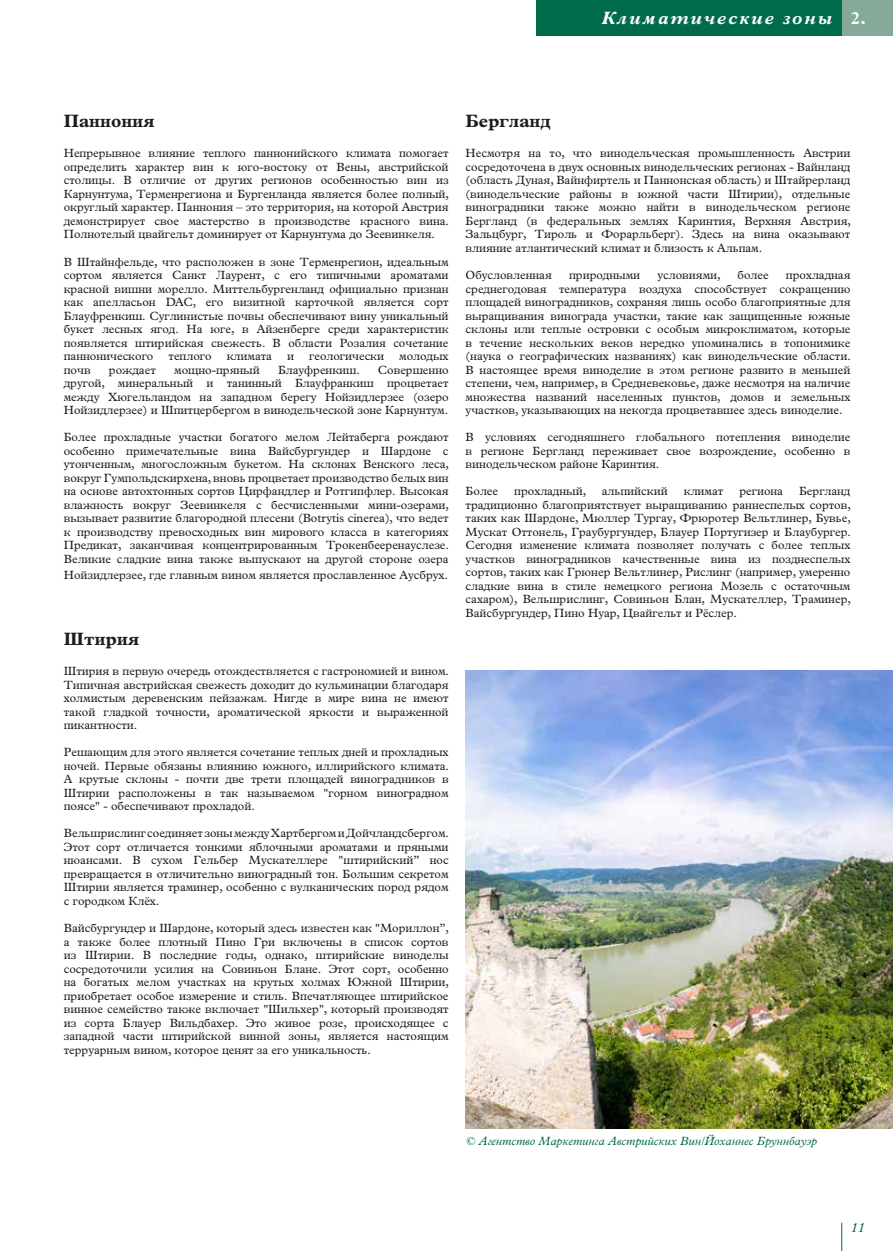
<style>
.page{position:relative;width:893px;height:1251px;background:#fff}
.page>*{position:absolute;margin:0;border:0;box-sizing:border-box;transform-origin:0 0}
.t1{font:700 18px "Plantin MT Pro Cyr";color:#1d1d1b}
.t2{font:italic 700 18px "Plantin MT Pro Cyr";letter-spacing:.11em;color:#fff}
.t3{font:italic 13.5px "Plantin MT Pro Cyrillic";color:#006b4b}
.t4{font:12px/13.5px "Plantin MT Pro Cyr";color:#1d1d1b;text-align:justify}
.t5{font:italic 12px "Plantin MT Pro Cyrillic";color:#006b4b}
.s1{font-style:normal}
</style>
<div class="page">
<svg style="left:841px;top:1222px;width:1px;height:28px"></svg>
<img style="left:465px;top:670px;width:428px;height:457px">
<div style="left:841px;top:0;width:52px;height:36px;background:#85aa99"></div>
<div style="left:536px;top:0;width:305px;height:36px;background:#006b4b"></div>
<h1 class="t2" style="left:602px;top:7px;width:266px">Климатические зоны <span class="s1">2.</span></h1>
<h1 class="t1" style="left:64px;top:110px;width:92px">Паннония</h1>
<p class="t4" style="left:64px;top:147px;width:387px">Непрерывное влияние теплого паннонийского климата помогает определить характер вин к юго-востоку от Вены, австрийской столицы. В отличие от других регионов особенностью вин из Карнунтума, Терменрегиона и Бургенланда является более полный, округлый характер. Паннония – это территория, на которой Австрия демонстрирует свое мастерство в производстве красного вина.<br>Полнотелый цвайгельт доминирует от Карнунтума до Зеевинкеля.</p>
<p class="t4" style="left:64px;top:255px;width:386px">В Штайнфельде, что расположен в зоне Терменрегион, идеальным сортом является Санкт Лаурент, с его типичными ароматами красной вишни морелло. Миттельбургенланд официально признан как апелласьон DAC, его визитной карточкой является сорт Блауфренкиш. Суглинистые почвы обеспечивают вину уникальный букет лесных ягод. На юге, в Айзенберге среди характеристик появляется штирийская свежесть. В области Розалия сочетание паннонического</p>
<p class="t4" style="left:169px;top:349px;width:45px">теплого</p>
<p class="t4" style="left:227px;top:349px;width:47px">климата</p>
<p class="t4" style="left:287px;top:349px;width:8px">и</p>
<p class="t4" style="left:309px;top:349px;width:77px">геологически</p>
<p class="t4" style="left:399px;top:349px;width:51px">молодых</p>
<p class="t4" style="left:64px;top:363px;width:28px">почв</p>
<p class="t4" style="left:109px;top:363px;width:48px">рождает</p>
<p class="t4" style="left:174px;top:363px;width:87px">мощно-пряный</p>
<p class="t4" style="left:278px;top:363px;width:83px">Блауфренкиш.</p>
<p class="t4" style="left:64px;top:363px;width:386px;text-indent:314px">Совершенно другой, минеральный и танинный Блауфранкиш процветает между Хюгельландом на западном берегу Нойзидлерзее (озеро Нойзидлерзее) и Шпитцербергом в винодельческой зоне Карнунтум.</p>
<p class="t4" style="left:64px;top:430px;width:387px">Более прохладные участки богатого мелом Лейтаберга рождают особенно примечательные вина Вайсбургундер и Шардоне с утонченным, многосложным букетом. На склонах Венского леса, вокруг Гумпольдскирхена, вновь процветает производство белых вин на основе автохтонных сортов Цирфандлер и Ротгипфлер. Высокая влажность вокруг Зеевинкеля с бесчисленными мини-озерами, вызывает развитие благородной плесени (Botrytis cinerea), что ведет к производству превосходных вин мирового класса в категориях Предикат, заканчивая концентрированным Трокенбееренауслезе.<br>Великие сладкие вина также выпускают на другой стороне озера</p>
<p class="t4" style="left:64px;top:568px;width:386px">Нойзидлерзее, где главным вином является прославленное Аусбрух.</p>
<h1 class="t1" style="left:64px;top:628px;width:77px">Штирия</h1>
<p class="t4" style="left:64px;top:664px;width:387px">Штирия в первую очередь отождествляется с гастрономией и вином.<br>Типичная австрийская свежесть доходит до кульминации благодаря холмистым деревенским пейзажам. Нигде в мире вина не имеют такой гладкой точности, ароматической яркости и выраженной пикантности.</p>
<p class="t4" style="left:64px;top:745px;width:387px">Решающим для этого является сочетание теплых дней и прохладных ночей. Первые обязаны влиянию южного, иллирийского климата.<br>А крутые склоны - почти две трети площадей виноградников в Штирии расположены в так называемом "горном виноградном поясе" - обеспечивают прохладой.</p>
<p class="t4" style="left:64px;top:826px;width:387px">Вельшрислинг соединяет зоны между Хартбергом и Дойчландсбергом.<br>Этот сорт отличается тонкими яблочными ароматами и пряными нюансами. В сухом Гельбер Мускателлере "штирийский” нос превращается в отличительно виноградный тон. Большим секретом Штирии является траминер, особенно с вулканических пород рядом с городком Клёх.</p>
<p class="t4" style="left:64px;top:921px;width:387px">Вайсбургундер и Шардоне, который здесь известен как "Мориллон”, а также более плотный Пино Гри включены в список сортов из Штирии. В последние годы, однако, штирийские виноделы сосредоточили усилия на Совиньон Блане. Этот сорт, особенно на богатых мелом участках на крутых холмах Южной Штирии, приобретает особое измерение и стиль. Впечатляющее штирийское винное семейство также включает "Шильхер", который производят из сорта Блауер Вильдбахер. Это живое розе, происходящее с западной части штирийской винной зоны, является настоящим терруарным вином, которое ценят за его уникальность.</p>
<h1 class="t1" style="left:466px;top:110px;width:86px">Бергланд</h1>
<p class="t4" style="left:466px;top:147px;width:387px">Несмотря на то, что винодельческая промышленность Австрии сосредоточена в двух основных винодельческих регионах - Вайнланд (область Дуная, Вайнфиртель и Паннонская область) и Штайрерланд (винодельческие районы в южной части Штирии), отдельные виноградники также можно найти в винодельческом регионе Бергланд (в федеральных землях Каринтия, Верхняя Австрия, Зальцбург, Тироль и Форарльберг). Здесь на вина оказывают влияние атлантический климат и близость к Альпам.</p>
<p class="t4" style="left:466px;top:268px;width:88px">Обусловленная</p>
<p class="t4" style="left:569px;top:268px;width:73px">природными</p>
<p class="t4" style="left:657px;top:268px;width:65px">условиями,</p>
<p class="t4" style="left:737px;top:268px;width:33px">более</p>
<p class="t4" style="left:466px;top:268px;width:387px;text-indent:320px">прохладная среднегодовая температура воздуха способствует сокращению площадей виноградников, сохраняя лишь особо благоприятные для выращивания винограда участки, такие как защищенные южные склоны или теплые островки с особым микроклиматом, которые в течение нескольких веков нередко упоминались в топонимике (наука о географических названиях) как винодельческие области.<br>В настоящее время виноделие в этом регионе развито в меньшей степени, чем, например, в Средневековье, даже несмотря на наличие множества названий населенных пунктов, домов и земельных участков, указывающих на некогда процветавшее здесь виноделие.</p>
<p class="t4" style="left:466px;top:430px;width:386px">В условиях сегодняшнего глобального потепления виноделие в регионе Бергланд переживает свое возрождение, особенно в винодельческом районе Каринтия.</p>
<p class="t4" style="left:466px;top:484px;width:34px">Более</p>
<p class="t4" style="left:514px;top:484px;width:74px">прохладный,</p>
<p class="t4" style="left:602px;top:484px;width:67px">альпийский</p>
<p class="t4" style="left:684px;top:484px;width:41px">климат</p>
<p class="t4" style="left:739px;top:484px;width:45px">региона</p>
<p class="t4" style="left:466px;top:484px;width:387px;text-indent:333px">Бергланд традиционно благоприятствует выращиванию раннеспелых сортов, таких как Шардоне, Мюллер Тургау, Фрюротер Вельтлинер, Бувье, Мускат Оттонель, Граубургундер, Блауер Португизер и Блаубургер.<br>Сегодня изменение климата позволяет получать с более теплых участков виноградников качественные вина из позднеспелых сортов, таких как Грюнер Вельтлинер, Рислинг (например, умеренно сладкие вина в стиле немецкого региона Мозель с остаточным сахаром), Вельшрислинг, Совиньон Блан, Мускателлер, Траминер, Вайсбургундер, Пино Нуар, Цвайгельт и Рёслер.</p>
<p class="t5" style="left:466px;top:1133px;width:352px">© Агентство Маркетинга Австрийских Вин/Йоханнес Бруннбауэр</p>
<p class="t3" style="left:851px;top:1219px;width:16px">11</p>
</div>
